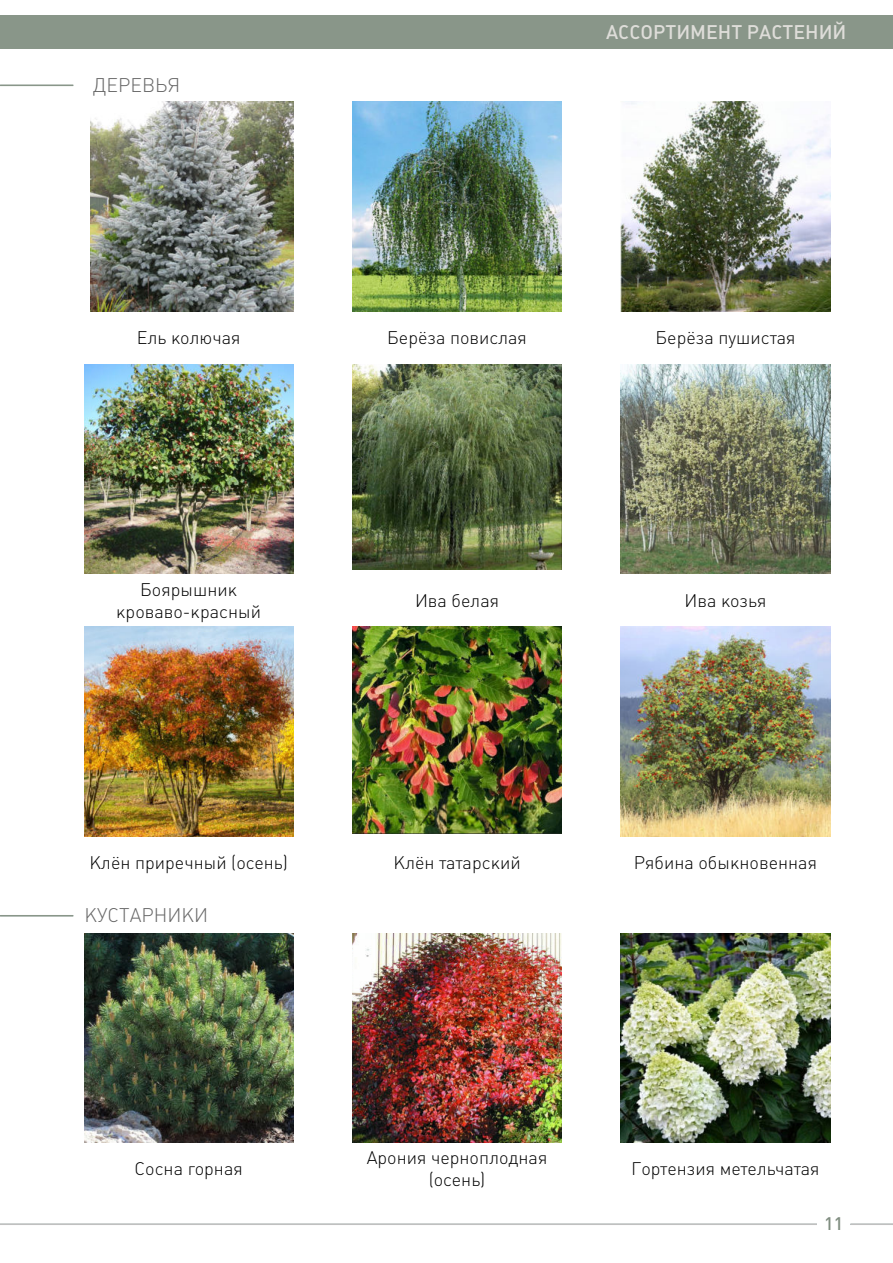
<style>
.page{position:relative;width:893px;height:1263px;background:#fff}
.page>*{position:absolute;margin:0;border:0;box-sizing:border-box;transform-origin:0 0}
.t1{font:500 19.5px "Plumb";color:#deddd9}
.t2{font:19.5px "Plumb Light C";color:#666}
.t3{font:18px/21.6px "Plumb Light C";color:#000;text-align:center}
.t4{font:500 18px "Plumb";color:#808d80}
</style>
<div class="page">
<img style="left:91px;top:102px;width:202px;height:209px">
<img style="left:621px;top:102px;width:209px;height:209px">
<img style="left:352px;top:102px;width:210px;height:209px">
<img style="left:84px;top:364px;width:209px;height:210px">
<img style="left:621px;top:364px;width:209px;height:210px">
<img style="left:352px;top:364px;width:210px;height:206px">
<img style="left:84px;top:627px;width:209px;height:209px">
<img style="left:621px;top:627px;width:209px;height:209px">
<img style="left:352px;top:627px;width:210px;height:207px">
<img style="left:84px;top:933px;width:209px;height:209px">
<img style="left:621px;top:933px;width:209px;height:209px">
<img style="left:352px;top:933px;width:210px;height:209px">
<div style="left:0;top:15px;width:893px;height:34px;background:#899689"></div>
<hr style="left:850px;top:1223px;width:43px;height:2px;background:#c0c0c0">
<hr style="left:0;top:1223px;width:817px;height:2px;background:#c0c0c0">
<hr style="left:0;top:85px;width:73px;height:1px;background:#899689">
<hr style="left:0;top:915px;width:73px;height:1px;background:#899689">
<p class="t2" style="left:93px;top:74px;width:89px">ДЕРЕВЬЯ</p>
<p class="t1" style="left:606px;top:21px;width:242px">АССОРТИМЕНТ РАСТЕНИЙ</p>
<p class="t3" style="left:137px;top:327px;width:105px">Ель колючая</p>
<p class="t3" style="left:387px;top:327px;width:141px">Берёза повислая</p>
<p class="t3" style="left:655px;top:327px;width:142px">Берёза пушистая</p>
<p class="t3" style="left:116px;top:579px;width:146px">Боярышник кроваво-красный</p>
<p class="t3" style="left:415px;top:590px;width:86px">Ива белая</p>
<p class="t3" style="left:684px;top:590px;width:84px">Ива козья</p>
<p class="t3" style="left:89px;top:852px;width:200px">Клён приречный (осень)</p>
<p class="t3" style="left:393px;top:852px;width:129px">Клён татарский</p>
<p class="t3" style="left:634px;top:852px;width:185px">Рябина обыкновенная</p>
<p class="t2" style="left:85px;top:904px;width:125px">КУСТАРНИКИ</p>
<p class="t3" style="left:135px;top:1158px;width:110px">Сосна горная</p>
<p class="t3" style="left:367px;top:1147px;width:182px">Арония черноплодная (осень)</p>
<p class="t3" style="left:631px;top:1158px;width:190px">Гортензия метельчатая</p>
<p class="t4" style="left:824px;top:1213px;width:21px">11</p>
</div>
